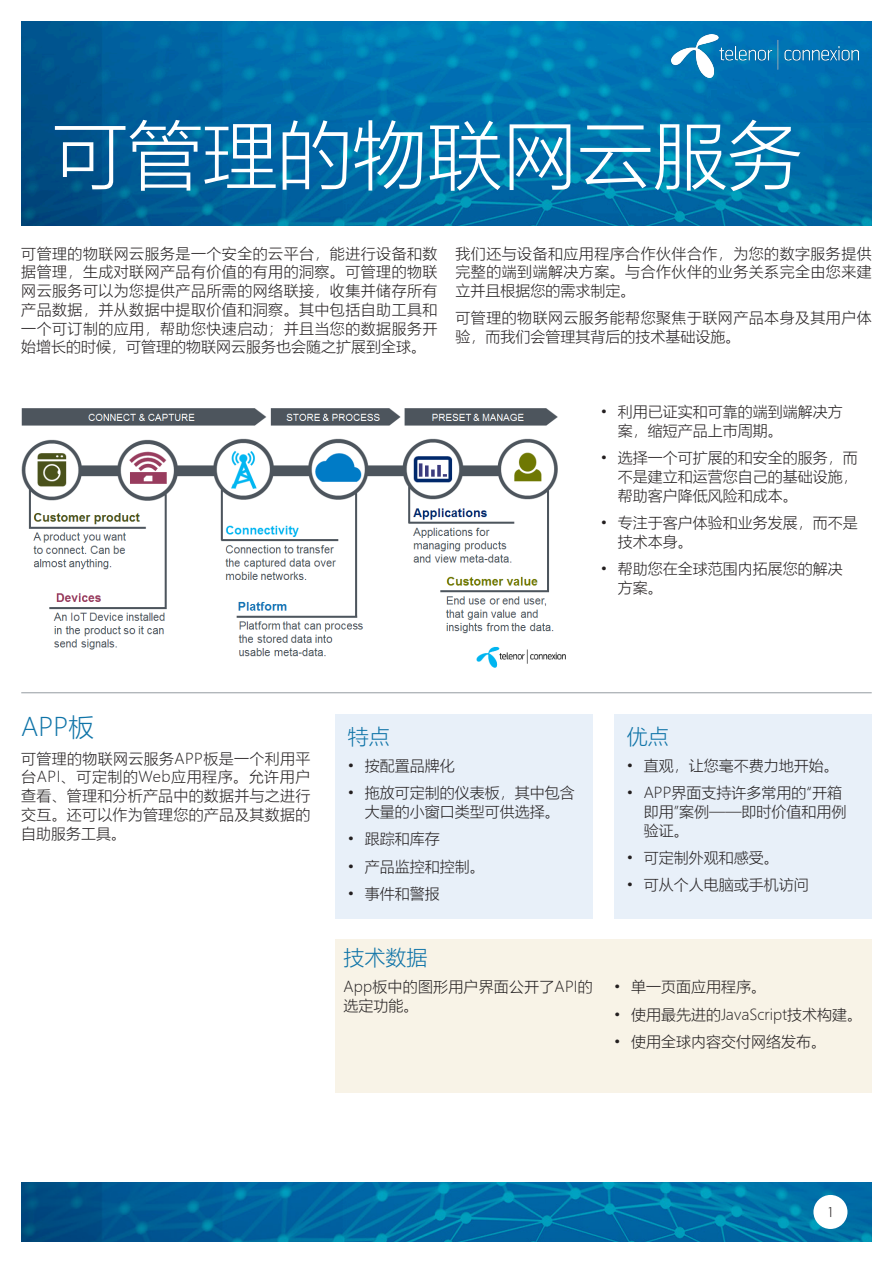
<style>
.page{position:relative;width:893px;height:1263px;background:#fff}
.page>*{position:absolute;margin:0;border:0;box-sizing:border-box;transform-origin:0 0}
.t1{font:300 75px "Microsoft Ya Hei";color:#fff}
.Grand_mellom_heading{font:300 25.5px "Microsoft Ya Hei";color:#0f74a8}
.mellom_heading{font:300 21px "Microsoft Ya Hei";color:#0f74a8}
.Brød{font:300 15px/18.8px "Microsoft Ya Hei";color:#231f20}
.Brød-2{font:300 15px/18.8px "Microsoft Ya Hei";letter-spacing:.03em;color:#231f20}
.t2{font:300 13.5px "Telenor";color:#231f20}
</style>
<div class="page">
<img style="left:21px;top:21px;width:851px;height:204px">
<img style="left:21px;top:1182px;width:851px;height:60px">
<div style="left:813px;top:1195px;width:34px;height:34px;background:#fff;border-radius:50%"></div>
<div style="left:335px;top:714px;width:258px;height:204px;background:#e8f0f9"></div>
<div style="left:614px;top:714px;width:258px;height:204px;background:#e8f0f9"></div>
<div style="left:335px;top:940px;width:537px;height:153px;background:#f8f3e7"></div>
<hr style="left:21px;top:692px;width:851px;height:1px;background:#959ca1">
<img style="left:672px;top:34px;width:187px;height:44px">
<img style="left:21px;top:408px;width:545px;height:260px">
<p class="t1" style="left:53px;top:105px;width:752px">可管理的物联网云服务</p>
<p class="Brød" style="left:21px;top:244px;width:418px;text-align:justify">可管理的物联网云服务是一个安全的云平台，能进行设备和数据管理，生成对联网产品有价值的有用的洞察。可管理的物联网云服务可以为您提供产品所需的网络联接，收集并储存所有产品数据，并从数据中提取价值和洞察。其中包括自助工具和一个可订制的应用，帮助您快速启动；并且当您的数据服务开始增长的时候，可管理的物联网云服务也会随之扩展到全球。</p>
<p class="Brød" style="left:455px;top:244px;width:418px;text-align:justify">我们还与设备和应用程序合作伙伴合作，为您的数字服务提供完整的端到端解决方案。与合作伙伴的业务关系完全由您来建立并且根据您的需求制定。</p>
<p class="Brød-2" style="left:455px;top:308px;width:418px">可管理的物联网云服务能帮您聚焦于联网产品本身及其用户体验，而我们会管理其背后的技术基础设施。</p>
<p class="Brød" style="left:618px;top:402px;width:227px;text-indent:-17px">• 利用已证实和可靠的端到端解决方案，缩短产品上市周期。</p>
<p class="Brød" style="left:618px;top:448px;width:242px;text-align:justify;text-indent:-17px">• 选择一个可扩展的和安全的服务，而不是建立和运营您自己的基础设施，帮助客户降低风险和成本。</p>
<p class="Brød" style="left:618px;top:513px;width:242px;text-indent:-17px">• 专注于客户体验和业务发展，而不是技术本身。</p>
<p class="Brød" style="left:618px;top:559px;width:227px;text-indent:-17px">• 帮助您在全球范围内拓展您的解决方案。</p>
<p class="Grand_mellom_heading" style="left:21px;top:710px;width:74px">APP板</p>
<p class="Brød" style="left:21px;top:748px;width:291px;text-align:justify">可管理的物联网云服务APP板是一个利用平台API、可定制的Web应用程序。允许用户查看、管理和分析产品中的数据并与之进行交互。还可以作为管理您的产品及其数据的自助服务工具。</p>
<p class="mellom_heading" style="left:348px;top:722px;width:43px">特点</p>
<p class="Brød" style="left:348px;top:756px;width:109px">• 按配置品牌化</p>
<p class="Brød" style="left:348px;top:783px;width:229px;text-align:center">• 拖放可定制的仪表板，其中包含大量的小窗口类型可供选择。</p>
<p class="Brød" style="left:348px;top:829px;width:94px">• 跟踪和库存</p>
<p class="Brød" style="left:348px;top:857px;width:139px">• 产品监控和控制。</p>
<p class="Brød" style="left:348px;top:884px;width:94px">• 事件和警报</p>
<p class="mellom_heading" style="left:627px;top:722px;width:43px">优点</p>
<p class="Brød" style="left:627px;top:756px;width:214px">• 直观，让您毫不费力地开始。</p>
<p class="Brød" style="left:644px;top:783px;width:204px;text-indent:-17px">• APP界面支持许多常用的“开箱即用”案例——即时价值和用例验证。</p>
<p class="Brød" style="left:627px;top:848px;width:154px">• 可定制外观和感受。</p>
<p class="Brød" style="left:627px;top:875px;width:184px">• 可从个人电脑或手机访问</p>
<p class="mellom_heading" style="left:344px;top:943px;width:85px">技术数据</p>
<p class="Brød" style="left:344px;top:977px;width:251px">App板中的图形用户界面公开了API的选定功能。</p>
<p class="Brød" style="left:614px;top:977px;width:154px">• 单一页面应用程序。</p>
<p class="Brød" style="left:614px;top:1004px;width:250px">• 使用最先进的JavaScript技术构建。</p>
<p class="Brød" style="left:614px;top:1032px;width:214px">• 使用全球内容交付网络发布。</p>
<p class="t2" style="left:828px;top:1204px;width:6px">1</p>
</div>
